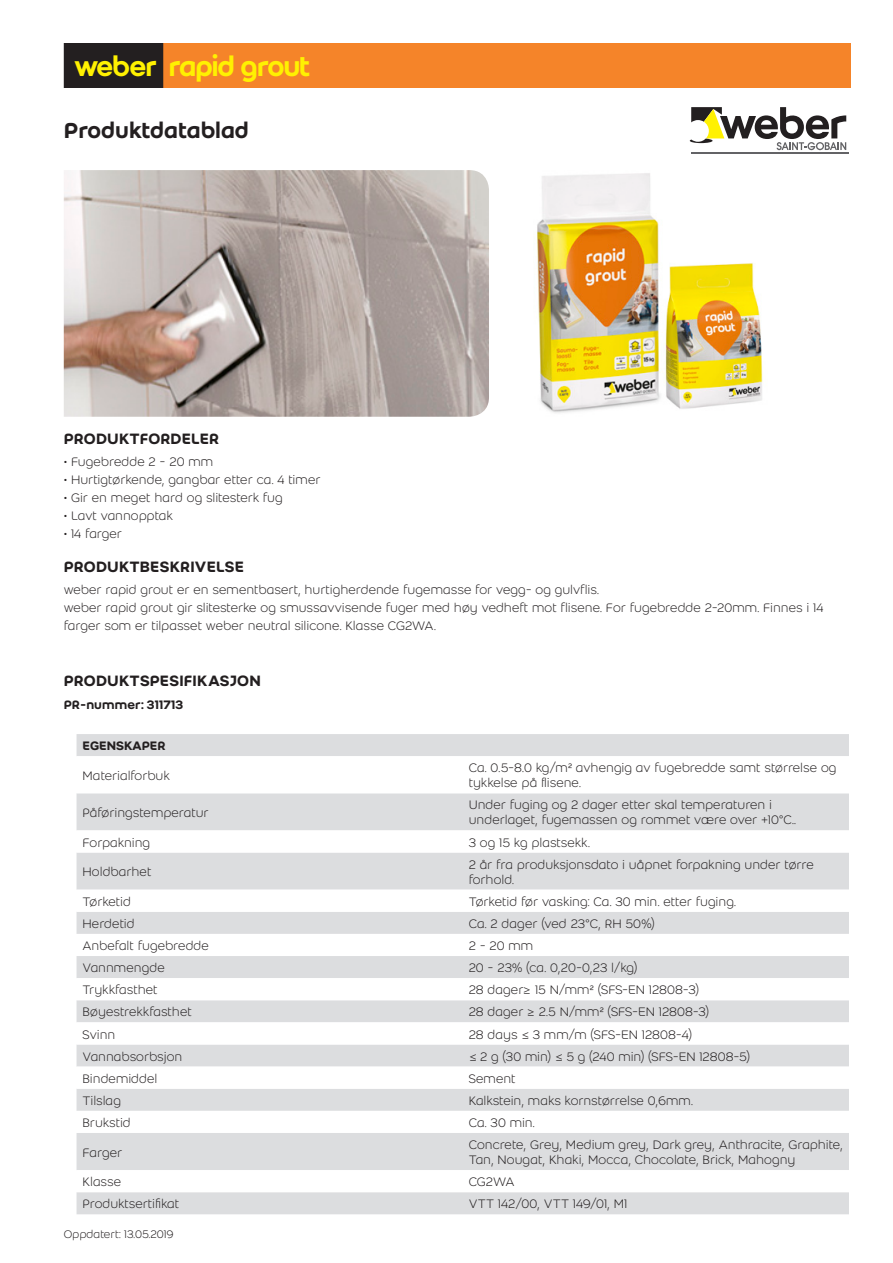
<style>
.page{position:relative;width:893px;height:1263px;background:#fff}
.page>*{position:absolute;margin:0;border:0;box-sizing:border-box;transform-origin:0 0}
.Header_left{font:30px "Weber Name";color:#fff101}
.Produktdatablad{font:500 24px "Weber";color:#231f20}
.BODY_FIELD_TITLE{font:500 16.5px "Weber";letter-spacing:.005em;color:#231f20}
.YELLOW_COL_TABLE_BOD{font:300 13.5px/15px "Weber";color:#231f20}
.BODY_TEXT{font:300 13.5px/18px "Weber";letter-spacing:-.005em;color:#231f20}
.BODY_TEXT-2{font:500 13.5px "Weber";color:#231f20}
.Version_last_modific{font:300 12px "Weber";color:#231f20}
.s1{font-family:"Weber Name Left"}
.s2{font-family:"Weber Name Right"}
</style>
<div class="page">
<div style="left:64px;top:43px;width:786px;height:45px;background:#f58429"></div>
<div style="left:64px;top:39px;width:243px;height:54px;background:#231f20"></div>
<div style="left:163px;top:39px;width:152px;height:54px;background:#f58429"></div>
<div style="left:0;top:88px;width:893px;height:27px;background:#fff"></div>
<div style="left:0;top:9px;width:893px;height:34px;background:#fff"></div>
<img style="left:537px;top:173px;width:226px;height:240px">
<img style="left:64px;top:170px;width:425px;height:247px">
<div style="left:77px;top:734px;width:772px;height:480px;background:#dcdddf"></div>
<svg style="left:77px;top:756px;width:772px;height:436px"></svg>
<hr style="left:691px;top:153px;width:158px;height:1px;background:#636366">
<svg style="left:690px;top:107px;width:156px;height:43px"></svg>
<p class="Header_left" style="left:74px;top:48px;width:242px">weber <span class="s1">r</span>apid grou<span class="s2">t</span></p>
<p class="Produktdatablad" style="left:64px;top:116px;width:187px">Produktdatablad</p>
<p class="BODY_FIELD_TITLE" style="left:64px;top:429px;width:157px">PRODUKTFORDELER</p>
<p class="BODY_TEXT" style="left:64px;top:453px;width:151px">• Fugebredde 2 - 20 mm</p>
<p class="BODY_TEXT" style="left:64px;top:471px;width:258px">• Hurtigtørkende, gangbar etter ca. 4 timer</p>
<p class="BODY_TEXT" style="left:64px;top:489px;width:221px">• Gir en meget hard og slitesterk fug</p>
<p class="BODY_TEXT" style="left:64px;top:507px;width:110px">• Lavt vannopptak</p>
<p class="BODY_TEXT" style="left:64px;top:525px;width:60px">• 14 farger</p>
<p class="BODY_FIELD_TITLE" style="left:64px;top:557px;width:182px">PRODUKTBESKRIVELSE</p>
<p class="BODY_TEXT" style="left:64px;top:581px;width:761px">weber rapid grout er en sementbasert, hurtigherdende fugemasse for vegg- og gulvflis.<br>weber rapid grout gir slitesterke og smussavvisende fuger med høy vedheft mot flisene. For fugebredde 2-20mm. Finnes i 14 farger som er tilpasset weber neutral silicone. Klasse CG2WA.</p>
<p class="BODY_FIELD_TITLE" style="left:64px;top:671px;width:198px">PRODUKTSPESIFIKASJON</p>
<p class="BODY_TEXT-2" style="left:64px;top:696px;width:121px">PR-nummer: 311713</p>
<p class="BODY_TEXT-2" style="left:83px;top:738px;width:85px">EGENSKAPER</p>
<p class="YELLOW_COL_TABLE_BOD" style="left:83px;top:768px;width:89px">Materialforbuk</p>
<p class="YELLOW_COL_TABLE_BOD" style="left:469px;top:761px;width:369px">Ca. 0.5-8.0 kg/m² avhengig av fugebredde samt størrelse og tykkelse på flisene.</p>
<p class="YELLOW_COL_TABLE_BOD" style="left:83px;top:805px;width:128px">Påføringstemperatur</p>
<p class="YELLOW_COL_TABLE_BOD" style="left:469px;top:798px;width:329px">Under fuging og 2 dager etter skal temperaturen i underlaget, fugemassen og rommet være over +10°C..</p>
<p class="YELLOW_COL_TABLE_BOD" style="left:83px;top:835px;width:69px">Forpakning</p>
<p class="YELLOW_COL_TABLE_BOD" style="left:469px;top:835px;width:123px">3 og 15 kg plastsekk.</p>
<p class="YELLOW_COL_TABLE_BOD" style="left:83px;top:864px;width:70px">Holdbarhet</p>
<p class="YELLOW_COL_TABLE_BOD" style="left:469px;top:857px;width:347px">2 år fra produksjonsdato i uåpnet forpakning under tørre forhold.</p>
<p class="YELLOW_COL_TABLE_BOD" style="left:83px;top:894px;width:50px">Tørketid</p>
<p class="YELLOW_COL_TABLE_BOD" style="left:469px;top:894px;width:269px">Tørketid før vasking: Ca. 30 min. etter fuging.</p>
<p class="YELLOW_COL_TABLE_BOD" style="left:83px;top:916px;width:54px">Herdetid</p>
<p class="YELLOW_COL_TABLE_BOD" style="left:469px;top:916px;width:187px">Ca. 2 dager (ved 23°C, RH 50%)</p>
<p class="YELLOW_COL_TABLE_BOD" style="left:83px;top:938px;width:128px">Anbefalt fugebredde</p>
<p class="YELLOW_COL_TABLE_BOD" style="left:469px;top:938px;width:66px">2 - 20 mm</p>
<p class="YELLOW_COL_TABLE_BOD" style="left:83px;top:960px;width:84px">Vannmengde</p>
<p class="YELLOW_COL_TABLE_BOD" style="left:469px;top:960px;width:170px">20 - 23% (ca. 0,20-0,23 l/kg)</p>
<p class="YELLOW_COL_TABLE_BOD" style="left:83px;top:982px;width:77px">Trykkfasthet</p>
<p class="YELLOW_COL_TABLE_BOD" style="left:469px;top:982px;width:232px">28 dager≥ 15 N/mm² (SFS-EN 12808-3)</p>
<p class="YELLOW_COL_TABLE_BOD" style="left:83px;top:1005px;width:111px">Bøyestrekkfasthet</p>
<p class="YELLOW_COL_TABLE_BOD" style="left:469px;top:1005px;width:242px">28 dager ≥ 2.5 N/mm² (SFS-EN 12808-3)</p>
<p class="YELLOW_COL_TABLE_BOD" style="left:83px;top:1027px;width:34px">Svinn</p>
<p class="YELLOW_COL_TABLE_BOD" style="left:469px;top:1027px;width:225px">28 days ≤ 3 mm/m (SFS-EN 12808-4)</p>
<p class="YELLOW_COL_TABLE_BOD" style="left:83px;top:1049px;width:101px">Vannabsorbsjon</p>
<p class="YELLOW_COL_TABLE_BOD" style="left:469px;top:1049px;width:283px">≤ 2 g (30 min) ≤ 5 g (240 min) (SFS-EN 12808-5)</p>
<p class="YELLOW_COL_TABLE_BOD" style="left:83px;top:1071px;width:76px">Bindemiddel</p>
<p class="YELLOW_COL_TABLE_BOD" style="left:469px;top:1071px;width:49px">Sement</p>
<p class="YELLOW_COL_TABLE_BOD" style="left:83px;top:1093px;width:40px">Tilslag</p>
<p class="YELLOW_COL_TABLE_BOD" style="left:469px;top:1093px;width:226px">Kalkstein, maks kornstørrelse 0,6mm.</p>
<p class="YELLOW_COL_TABLE_BOD" style="left:83px;top:1115px;width:50px">Brukstid</p>
<p class="YELLOW_COL_TABLE_BOD" style="left:469px;top:1115px;width:68px">Ca. 30 min.</p>
<p class="YELLOW_COL_TABLE_BOD" style="left:83px;top:1145px;width:41px">Farger</p>
<p class="YELLOW_COL_TABLE_BOD" style="left:469px;top:1137px;width:376px">Concrete, Grey, Medium grey, Dark grey, Anthracite, Graphite,<br>Tan, Nougat, Khaki, Mocca, Chocolate, Brick, Mahogny</p>
<p class="YELLOW_COL_TABLE_BOD" style="left:83px;top:1174px;width:40px">Klasse</p>
<p class="YELLOW_COL_TABLE_BOD" style="left:469px;top:1174px;width:47px">CG2WA</p>
<p class="YELLOW_COL_TABLE_BOD" style="left:83px;top:1196px;width:98px">Produktsertifikat</p>
<p class="YELLOW_COL_TABLE_BOD" style="left:469px;top:1196px;width:160px">VTT 142/00, VTT 149/01, M1</p>
<p class="Version_last_modific" style="left:64px;top:1227px;width:111px">Oppdatert: 13.05.2019</p>
</div>
